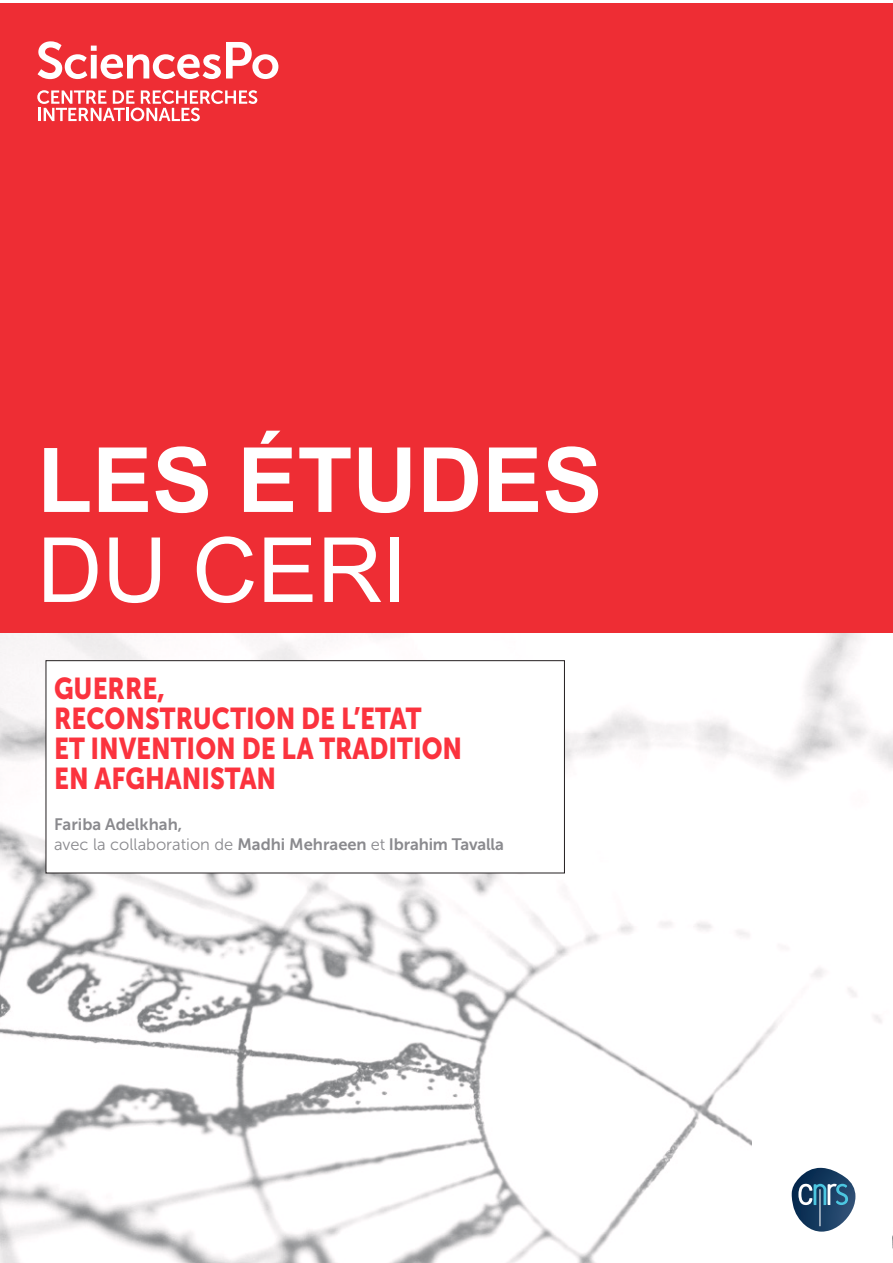
<style>
.page{position:relative;width:893px;height:1263px;background:#fff}
.page>*{position:absolute;margin:0;border:0;box-sizing:border-box;transform-origin:0 0}
.t1{font:700 90px "Arial";color:#fff}
.t2{font:90px "Arial";color:#fff}
.TITRE_COUV{font:30px/30px "Museo Sans 900";color:#fb333e;scale:.85 1}
.t3{font:16.5px/19.8px "Museo Sans 700";color:#8a8a8e}
.s1{font-family:"Museo Sans 300"}
</style>
<div class="page">
<img style="left:0;top:632px;width:892px;height:631px">
<div style="left:0;top:3px;width:892px;height:629px;background:#ee2d34"></div>
<svg style="left:38px;top:41px;width:240px;height:38px"></svg>
<svg style="left:37px;top:90px;width:220px;height:31px"></svg>
<div style="left:753px;top:1134px;width:139px;height:129px;background:#fff"></div>
<svg style="left:792px;top:1168px;width:63px;height:63px"></svg>
<hr style="left:819px;top:1189px;width:1px;height:37px;background:#fff">
<div style="left:46px;top:660px;width:519px;height:213px;background:#fff;border:1px solid #231f20"></div>
<h1 class="t1" style="left:37px;top:420px;width:567px">LES ÉTUDES</h1>
<h1 class="t2" style="left:37px;top:511px;width:371px">DU CERI</h1>
<p class="TITRE_COUV" style="left:54px;top:673px;width:482px">GUERRE,<br>RECONSTRUCTION DE L’ETAT<br>ET INVENTION DE LA TRADITION<br>EN AFGHANISTAN</p>
<p class="t3" style="left:54px;top:814px;width:451px">Fariba Adelkhah,<br><span class="s1">avec la collaboration de</span> Madhi Mehraeen <span class="s1">et</span> Ibrahim Tavalla</p>
</div>
